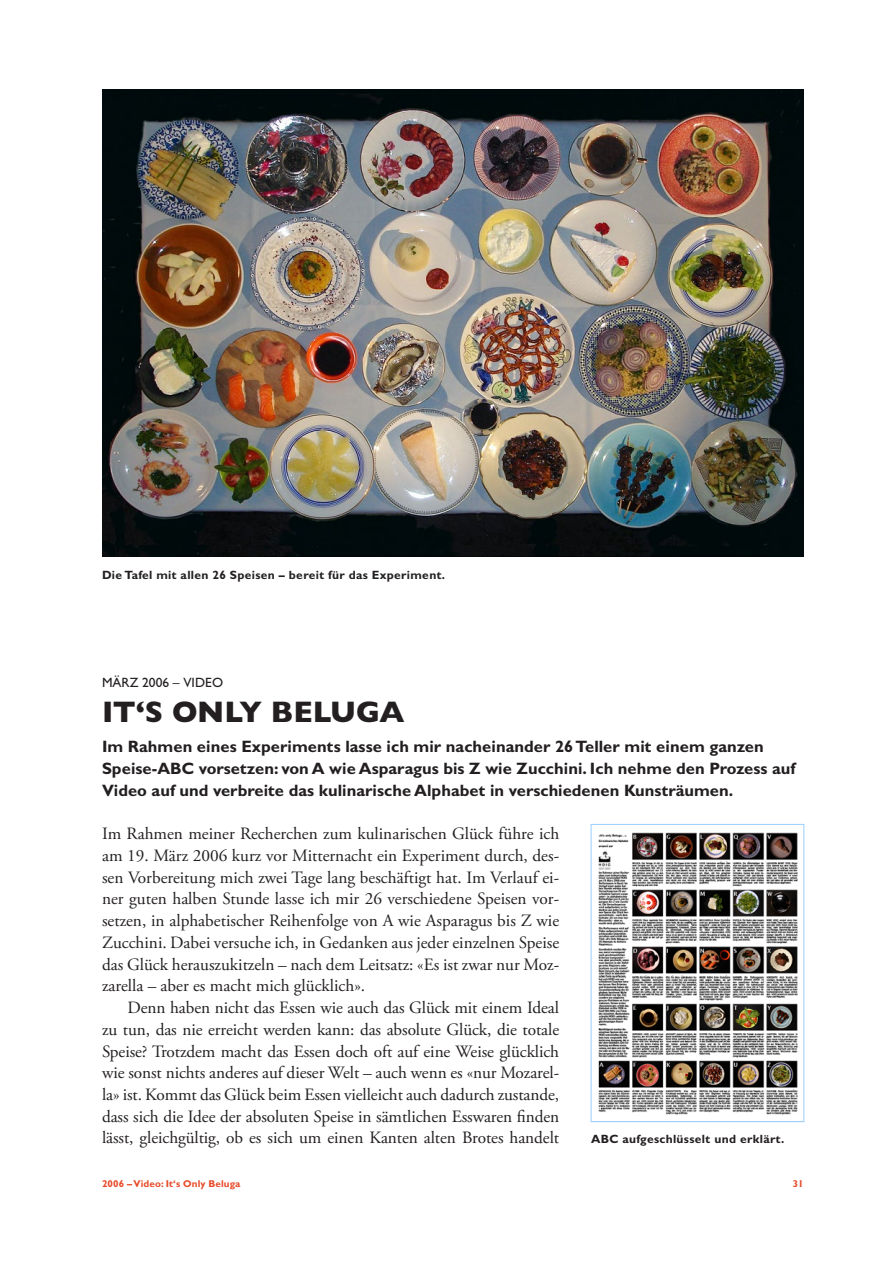
<style>
.page{position:relative;width:893px;height:1263px;background:#fff}
.page>*{position:absolute;margin:0;border:0;box-sizing:border-box;transform-origin:0 0}
.Titel_-_20_Heavy_GB{font:800 30px "Gill Sans MT Pro";letter-spacing:-.015em;color:#231f20}
.Lauftext_ohne_Einzug{font:17.25px/21.8px "Adobe Garamond Pro";color:#231f20;text-align:justify}
.Lauftext_mit_Einzug{font:17.25px/21.8px "Adobe Garamond Pro";letter-spacing:-.005em;color:#231f20;text-align:justify}
.Vorspann_-_11_Bold{font:700 16.5px/21.8px "Gill Sans MT Pro";color:#231f20}
.Datum{font:500 13.5px "Gill Sans MT Pro";color:#231f20}
.Bildlegende_-_8_Bold{font:700 12px "Gill Sans MT Pro";letter-spacing:.025em;color:#231f20}
.t1{font:700 9.9px "Gill Sans MT Pro";letter-spacing:.01em;color:#e74b2a}
</style>
<div class="page">
<img style="left:102px;top:89px;width:702px;height:468px">
<img style="left:598px;top:832px;width:200px;height:283px">
<div style="left:591px;top:824px;width:213px;height:298px;border:1px solid #9aceff"></div>
<p class="Bildlegende_-_8_Bold" style="left:102px;top:567px;width:345px">Die Tafel mit allen 26 Speisen – bereit für das Experiment.</p>
<p class="Datum" style="left:102px;top:675px;width:123px">MÄRZ 2006 – VIDEO</p>
<p class="Titel_-_20_Heavy_GB" style="left:102px;top:694px;width:304px">IT‘S ONLY BELUGA</p>
<p class="Vorspann_-_11_Bold" style="left:102px;top:736px;width:695px">Im Rahmen eines Experiments lasse ich mir nacheinander 26 Teller mit einem ganzen<br>Speise-ABC vorsetzen: von A wie Asparagus bis Z wie Zucchini. Ich nehme den Prozess auf<br>Video auf und verbreite das kulinarische Alphabet in verschiedenen Kunsträumen.</p>
<p class="Lauftext_ohne_Einzug" style="left:102px;top:823px;width:459px">Im Rahmen meiner Recherchen zum kulinarischen Glück führe ich am 19. März 2006 kurz vor Mitternacht ein Experiment durch, des&shy;sen Vorbereitung mich zwei Tage lang beschäftigt hat. Im Verlauf ei&shy;ner guten halben Stunde lasse ich mir 26 verschiedene Speisen vor&shy;setzen, in alphabetischer Reihenfolge von A wie Asparagus bis Z wie Zucchini. Dabei versuche ich, in Gedanken aus jeder einzelnen Speise das Glück herauszukitzeln – nach dem Leitsatz: «Es ist zwar nur Moz&shy;zarella – aber es macht mich glücklich».</p>
<p class="Lauftext_mit_Einzug" style="left:102px;top:997px;width:459px;text-indent:26px">Denn haben nicht das Essen wie auch das Glück mit einem Ideal zu tun, das nie erreicht werden kann: das absolute Glück, die totale Speise? Trotzdem macht das Essen doch oft auf eine Weise glücklich wie sonst nichts anderes auf dieser Welt – auch wenn es «nur Mozarel&shy;la» ist. Kommt das Glück beim Essen vielleicht auch dadurch zustande, dass sich die Idee der absoluten Speise in sämtlichen Esswaren finden lässt, gleichgültig, ob es sich um einen Kanten alten Brotes handelt</p>
<p class="Bildlegende_-_8_Bold" style="left:591px;top:1132px;width:195px">ABC aufgeschlüsselt und erklärt.</p>
<p class="t1" style="left:102px;top:1177px;width:140px">2006 – Video: It‘s Only Beluga</p>
<p class="t1" style="left:793px;top:1177px;width:13px">31</p>
</div>
